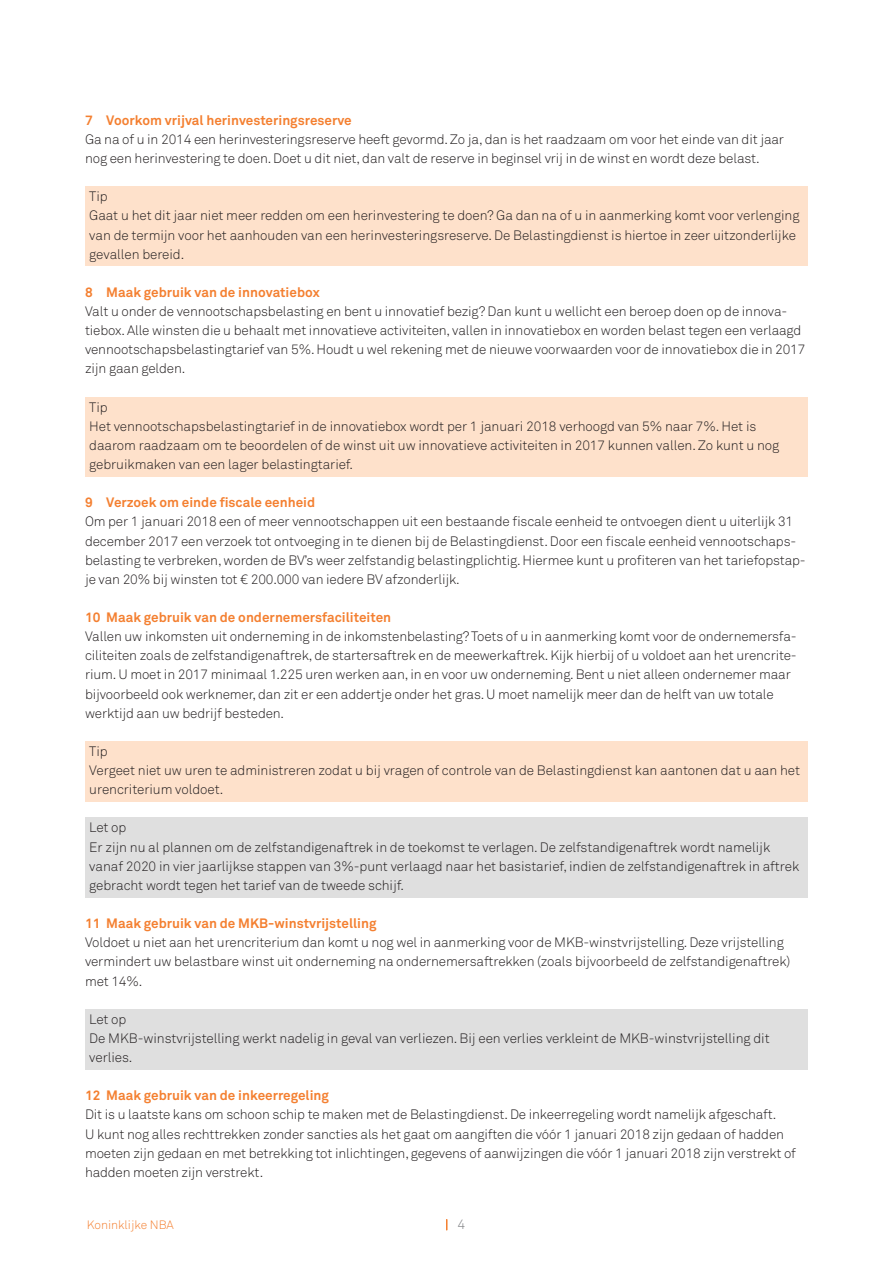
<style>
.page{position:relative;width:893px;height:1263px;background:#fff}
.page>*{position:absolute;margin:0;border:0;box-sizing:border-box;transform-origin:0 0}
.Bodytekst{font:300 13.5px/19.2px "Akkurat";letter-spacing:-.01em;color:#231f20}
.Bodytekst_Alinea-arc{font:300 13.5px/19.2px "Akkurat";letter-spacing:-.005em;color:#231f20}
.t1{font:700 13.5px "Akkurat";color:#f48031}
.t2{font:300 13.5px "Akkurat";color:#838487}
.t3{font:300 12px "Akkurat";color:#f48031}
</style>
<div class="page">
<div style="left:85px;top:187px;width:723px;height:22px;background:#fee1cb"></div>
<div style="left:85px;top:206px;width:723px;height:60px;background:#fee1cb"></div>
<div style="left:85px;top:397px;width:723px;height:22px;background:#fee1cb"></div>
<div style="left:85px;top:416px;width:723px;height:60px;background:#fee1cb"></div>
<div style="left:85px;top:741px;width:723px;height:22px;background:#fee1cb"></div>
<div style="left:85px;top:760px;width:723px;height:41px;background:#fee1cb"></div>
<div style="left:85px;top:818px;width:723px;height:22px;background:#dfdfdf"></div>
<div style="left:85px;top:837px;width:723px;height:60px;background:#dfdfdf"></div>
<div style="left:85px;top:1009px;width:723px;height:22px;background:#dfdfdf"></div>
<div style="left:85px;top:1028px;width:723px;height:41px;background:#dfdfdf"></div>
<p class="t1" style="left:85px;top:111px;width:268px">7 Voorkom vrijval herinvesteringsreserve</p>
<p class="Bodytekst" style="left:85px;top:130px;width:700px">Ga na of u in 2014 een herinvesteringsreserve heeft gevormd. Zo ja, dan is het raadzaam om voor het einde van dit jaar nog een herinvestering te doen. Doet u dit niet, dan valt de reserve in beginsel vrij in de winst en wordt deze belast.</p>
<p class="Bodytekst_Alinea-arc" style="left:89px;top:187px;width:20px">Tip</p>
<p class="Bodytekst_Alinea-arc" style="left:89px;top:206px;width:712px">Gaat u het dit jaar niet meer redden om een herinvestering te doen? Ga dan na of u in aanmerking komt voor verlenging van de termijn voor het aanhouden van een herinvesteringsreserve. De Belastingdienst is hiertoe in zeer uitzonderlijke gevallen bereid.</p>
<p class="t1" style="left:85px;top:284px;width:236px">8 Maak gebruik van de innovatiebox</p>
<p class="Bodytekst" style="left:85px;top:302px;width:722px">Valt u onder de vennootschapsbelasting en bent u innovatief bezig? Dan kunt u wellicht een beroep doen op de innova&shy;tiebox. Alle winsten die u behaalt met innovatieve activiteiten, vallen in innovatiebox en worden belast tegen een verlaagd vennootschapsbelastingtarief van 5%. Houdt u wel rekening met de nieuwe voorwaarden voor de innovatiebox die in 2017 zijn gaan gelden.</p>
<p class="Bodytekst_Alinea-arc" style="left:89px;top:398px;width:20px">Tip</p>
<p class="Bodytekst_Alinea-arc" style="left:89px;top:417px;width:692px">Het vennootschapsbelastingtarief in de innovatiebox wordt per 1 januari 2018 verhoogd van 5% naar 7%. Het is daarom raadzaam om te beoordelen of de winst uit uw innovatieve activiteiten in 2017 kunnen vallen. Zo kunt u nog gebruikmaken van een lager belastingtarief.</p>
<p class="t1" style="left:85px;top:494px;width:232px">9 Verzoek om einde fiscale eenheid</p>
<p class="Bodytekst" style="left:85px;top:512px;width:722px">Om per 1 januari 2018 een of meer vennootschappen uit een bestaande fiscale eenheid te ontvoegen dient u uiterlijk 31 december 2017 een verzoek tot ontvoeging in te dienen bij de Belastingdienst. Door een fiscale eenheid vennootschaps&shy;belasting te verbreken, worden de BV’s weer zelfstandig belastingplichtig. Hiermee kunt u profiteren van het tariefopstap&shy;je van 20% bij winsten tot € 200.000 van iedere BV afzonderlijk.</p>
<p class="t1" style="left:85px;top:609px;width:308px">10 Maak gebruik van de ondernemersfaciliteiten</p>
<p class="Bodytekst" style="left:85px;top:627px;width:713px">Vallen uw inkomsten uit onderneming in de inkomstenbelasting? Toets of u in aanmerking komt voor de ondernemersfa&shy;ciliteiten zoals de zelfstandigenaftrek, de startersaftrek en de meewerkaftrek. Kijk hierbij of u voldoet aan het urencrite&shy;rium. U moet in 2017 minimaal 1.225 uren werken aan, in en voor uw onderneming. Bent u niet alleen ondernemer maar bijvoorbeeld ook werknemer, dan zit er een addertje onder het gras. U moet namelijk meer dan de helft van uw totale werktijd aan uw bedrijf besteden.</p>
<p class="Bodytekst_Alinea-arc" style="left:89px;top:742px;width:20px">Tip</p>
<p class="Bodytekst_Alinea-arc" style="left:89px;top:761px;width:712px">Vergeet niet uw uren te administreren zodat u bij vragen of controle van de Belastingdienst kan aantonen dat u aan het urencriterium voldoet.</p>
<p class="Bodytekst_Alinea-arc" style="left:89px;top:818px;width:39px">Let op</p>
<p class="Bodytekst_Alinea-arc" style="left:89px;top:837px;width:711px">Er zijn nu al plannen om de zelfstandigenaftrek in de toekomst te verlagen. De zelfstandigenaftrek wordt namelijk vanaf 2020 in vier jaarlijkse stappen van 3%-punt verlaagd naar het basistarief, indien de zelfstandigenaftrek in aftrek gebracht wordt tegen het tarief van de tweede schijf.</p>
<p class="t1" style="left:85px;top:915px;width:293px">11 Maak gebruik van de MKB-winstvrijstelling</p>
<p class="Bodytekst" style="left:85px;top:933px;width:707px">Voldoet u niet aan het urencriterium dan komt u nog wel in aanmerking voor de MKB-winstvrijstelling. Deze vrijstelling vermindert uw belastbare winst uit onderneming na ondernemersaftrekken (zoals bijvoorbeeld de zelfstandigenaftrek) met 14%.</p>
<p class="Bodytekst_Alinea-arc" style="left:89px;top:1010px;width:39px">Let op</p>
<p class="Bodytekst_Alinea-arc" style="left:89px;top:1029px;width:682px">De MKB-winstvrijstelling werkt nadelig in geval van verliezen. Bij een verlies verkleint de MKB-winstvrijstelling dit verlies.</p>
<p class="t1" style="left:85px;top:1087px;width:245px">12 Maak gebruik van de inkeerregeling</p>
<p class="Bodytekst" style="left:85px;top:1105px;width:712px">Dit is u laatste kans om schoon schip te maken met de Belastingdienst. De inkeerregeling wordt namelijk afgeschaft.<br>U kunt nog alles rechttrekken zonder sancties als het gaat om aangiften die vóór 1 januari 2018 zijn gedaan of hadden moeten zijn gedaan en met betrekking tot inlichtingen, gegevens of aanwijzingen die vóór 1 januari 2018 zijn verstrekt of hadden moeten zijn verstrekt.</p>
<p class="t3" style="left:87px;top:1217px;width:89px">Koninklijke NBA</p>
<p class="t2" style="left:457px;top:1216px;width:9px">4</p>
</div>
